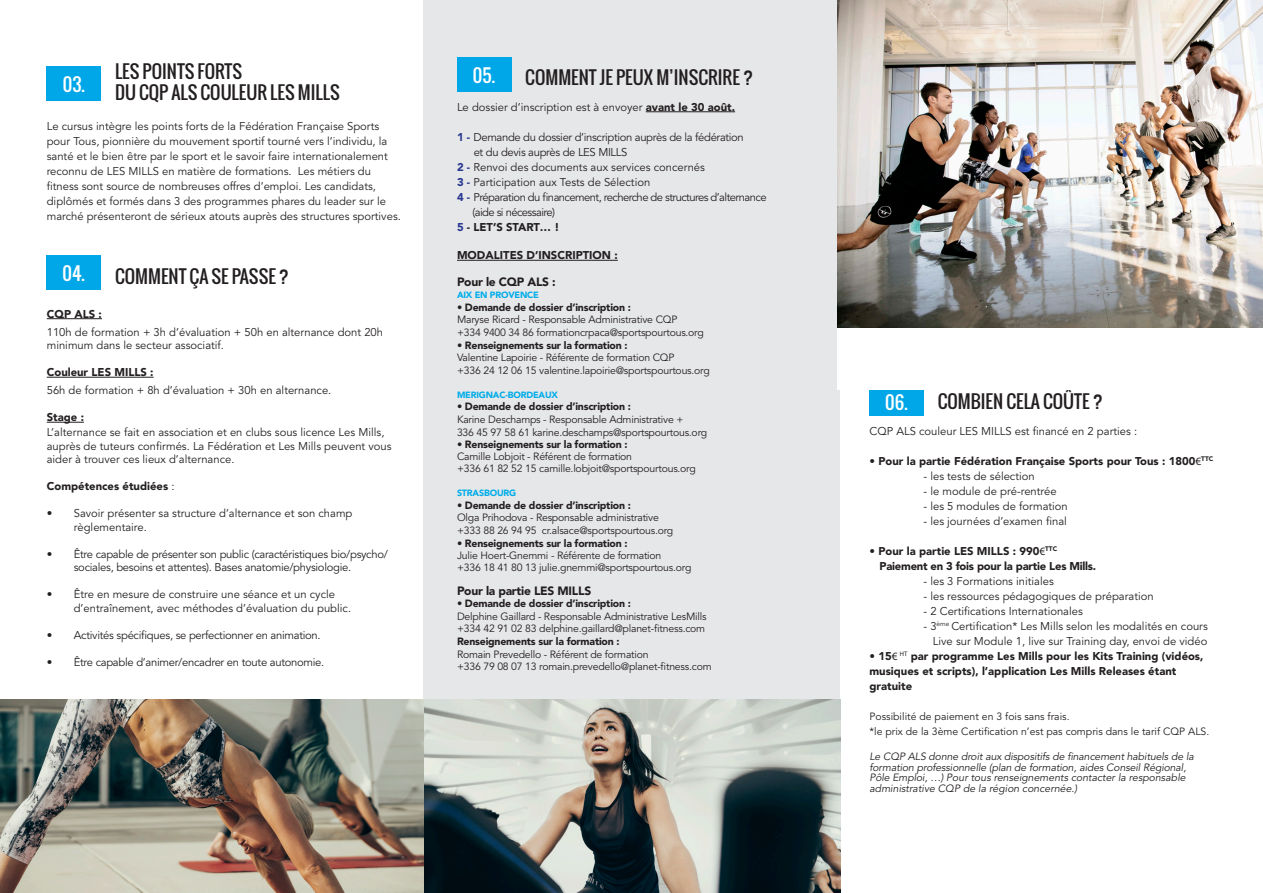
<style>
.page{position:relative;width:1263px;height:893px;background:#fff}
.page>*{position:absolute;margin:0;border:0;box-sizing:border-box;transform-origin:0 0}
.t1{font:18px "Oswald";color:#231f20}
.t2{font:18px "Oswald";color:#fff}
.t3{font:900 12px "Avenir";letter-spacing:-.02em;color:#231f20}
.t4{font:11.25px/15px "Avenir";color:#231f20}
.t5{font:900 11.25px/15px "Avenir";color:#231f20}
.t6{font:11.25px/13.5px "Avenir";letter-spacing:-.025em;color:#231f20}
.t7{font:11.25px/15px "Avenir";letter-spacing:-.05em;color:#231f20}
.t8{font:11.25px/15px "Avenir";letter-spacing:-.03em;color:#231f20}
.t9{font:900 11.25px "Avenir";letter-spacing:-.02em;color:#231f20}
.t10{font:10.5px/12.6px "Avenir";letter-spacing:-.02em;color:#231f20}
.t11{font:900 10.5px "Avenir";letter-spacing:-.02em;color:#231f20}
.t12{font:italic 10.5px/10.5px "Avenir";letter-spacing:-.01em;color:#231f20}
.t13{font:10.5px "Avenir";color:#231f20}
.t14{font:900 9px "Avenir";letter-spacing:-.02em;color:#00adea}
.s1{font-weight:400}
.s2{font-weight:900}
.s3{font-weight:900;color:#283890}
.s4{color:#283890}
.s5{font-family:"Myriad Pro";font-weight:400}
</style>
<div class="page">
<div style="left:423px;top:0;width:416px;height:893px;background:#e6e7e9"></div>
<div style="left:47px;top:256px;width:54px;height:34px;background:#00a7e8"></div>
<hr style="left:47px;top:318px;width:55px;height:1px;background:#231f20">
<hr style="left:47px;top:377px;width:107px;height:1px;background:#231f20">
<hr style="left:47px;top:422px;width:37px;height:1px;background:#231f20">
<div style="left:46px;top:510px;width:7px;height:7px;border:3px solid #fff;border-radius:50%"></div>
<div style="left:47px;top:66px;width:54px;height:34px;background:#00a7e8"></div>
<div style="left:869px;top:382px;width:54px;height:34px;background:#00a7e8"></div>
<div style="left:457px;top:57px;width:54px;height:34px;background:#00a7e8"></div>
<hr style="left:646px;top:111px;width:89px;height:1px;background:#231f20">
<hr style="left:457px;top:260px;width:161px;height:1px;background:#231f20">
<div style="left:838px;top:0;width:425px;height:389px;background:#fff"></div>
<img style="left:838px;top:0;width:425px;height:328px">
<img style="left:0;top:699px;width:424px;height:194px">
<svg style="left:424px;top:699px;width:416px;height:194px"></svg>
<p class="t2" style="left:63px;top:71px;width:23px">03.</p>
<p class="t1" style="left:115px;top:57px;width:129px">LES POINTS FORTS</p>
<p class="t1" style="left:115px;top:79px;width:226px">DU CQP ALS COULEUR LES MILLS</p>
<p class="t4" style="left:47px;top:119px;width:356px">Le cursus intègre les points forts de la Fédération Française Sports pour Tous, pionnière du mouvement sportif tourné vers l’individu, la santé et le bien être par le sport et le savoir faire internationalement reconnu de LES MILLS en matière de formations. Les métiers du fitness sont source de nombreuses offres d’emploi. Les candidats, diplômés et formés dans 3 des programmes phares du leader sur le marché présenteront de sérieux atouts auprès des structures sportives.</p>
<p class="t2" style="left:63px;top:260px;width:24px">04.</p>
<p class="t1" style="left:115px;top:262px;width:176px">COMMENT ÇA SE PASSE ?</p>
<p class="t5" style="left:47px;top:306px;width:57px">CQP ALS :</p>
<p class="t4" style="left:47px;top:325px;width:338px;line-height:13.5px">110h de formation + 3h d’évaluation + 50h en alternance dont 20h minimum dans le secteur associatif.</p>
<p class="t5" style="left:47px;top:365px;width:108px">Couleur LES MILLS :</p>
<p class="t4" style="left:47px;top:383px;width:286px">56h de formation + 8h d’évaluation + 30h en alternance.</p>
<p class="t5" style="left:47px;top:410px;width:39px">Stage :</p>
<p class="t4" style="left:47px;top:425px;width:339px">L’alternance se fait en association et en clubs sous licence Les Mills,</p>
<p class="t4" style="left:47px;top:439px;width:346px;line-height:13.5px">auprès de tuteurs confirmés. La Fédération et Les Mills peuvent vous aider à trouver ces lieux d’alternance.</p>
<p class="t5" style="left:47px;top:479px;width:129px">Compétences étudiées <span class="s1">:</span></p>
<p class="t4" style="left:74px;top:507px;width:280px;line-height:13.5px;text-indent:-27px">• Savoir présenter sa structure d’alternance et son champ règlementaire.</p>
<p class="t6" style="left:74px;top:547px;width:316px;text-indent:-27px">• Être capable de présenter son public (caractéristiques bio/psycho/ sociales, besoins et attentes). Bases anatomie/physiologie.</p>
<p class="t4" style="left:74px;top:588px;width:279px;line-height:13.5px;text-indent:-27px">• Être en mesure de construire une séance et un cycle d’entraînement, avec méthodes d’évaluation du public.</p>
<p class="t6" style="left:47px;top:628px;width:275px">• Activités spécifiques, se perfectionner en animation.</p>
<p class="t6" style="left:47px;top:655px;width:279px">• Être capable d’animer/encadrer en toute autonomie.</p>
<p class="t2" style="left:473px;top:62px;width:24px">05.</p>
<p class="t1" style="left:525px;top:64px;width:229px">COMMENT JE PEUX M’INSCRIRE ?</p>
<p class="t4" style="left:457px;top:100px;width:280px">Le dossier d’inscription est à envoyer <span class="s2">avant le 30 août.</span></p>
<p class="t8" style="left:474px;top:130px;width:272px;text-indent:-17px"><span class="s3">1 -</span> Demande du dossier d’inscription auprès de la fédération et du devis auprès de LES MILLS</p>
<p class="t4" style="left:457px;top:160px;width:249px"><span class="s3">2 -</span> Renvoi des documents aux services concernés</p>
<p class="t4" style="left:457px;top:175px;width:195px"><span class="s3">3 -</span> Participation aux Tests de Sélection</p>
<p class="t7" style="left:472px;top:190px;width:296px;text-indent:-15px"><span class="s3">4 -</span> Préparation du financement, recherche de structures d’alternance (aide si nécessaire)</p>
<p class="t5" style="left:457px;top:219px;width:104px"><span class="s4">5</span> - LET’S START… !</p>
<p class="t5" style="left:457px;top:248px;width:162px">MODALITES D’INSCRIPTION :</p>
<p class="t3" style="left:457px;top:275px;width:100px">Pour le CQP ALS :</p>
<p class="t14" style="left:457px;top:290px;width:83px">AIX EN PROVENCE</p>
<p class="t11" style="left:457px;top:301px;width:175px">• Demande de dossier d’inscription :</p>
<p class="t10" style="left:457px;top:314px;width:248px">Maryse Ricard - Responsable Administrative CQP +334 9400 34 86 formationcrpaca@sportspourtous.org</p>
<p class="t11" style="left:457px;top:339px;width:172px">• Renseignements sur la formation :</p>
<p class="t10" style="left:457px;top:352px;width:254px">Valentine Lapoirie - Référente de formation CQP<br>+336 24 12 06 15 valentine.lapoirie@sportspourtous.org</p>
<p class="t14" style="left:457px;top:389px;width:103px">MERIGNAC-BORDEAUX</p>
<p class="t11" style="left:457px;top:400px;width:175px">• Demande de dossier d’inscription :</p>
<p class="t10" style="left:457px;top:413px;width:252px">Karine Deschamps - Responsable Administrative +<br>336 45 97 58 61 karine.deschamps@sportspourtous.org</p>
<p class="t11" style="left:457px;top:438px;width:172px">• Renseignements sur la formation :</p>
<p class="t10" style="left:457px;top:451px;width:240px;line-height:12px">Camille Lobjoit - Référent de formation<br>+336 61 82 52 15 camille.lobjoit@sportspourtous.org</p>
<p class="t14" style="left:457px;top:488px;width:61px">STRASBOURG</p>
<p class="t11" style="left:457px;top:499px;width:175px">• Demande de dossier d’inscription :</p>
<p class="t10" style="left:457px;top:512px;width:218px">Olga Prihodova - Responsable administrative +333 88 26 94 95 cr.alsace@sportspourtous.org</p>
<p class="t11" style="left:457px;top:537px;width:172px">• Renseignements sur la formation :</p>
<p class="t10" style="left:457px;top:549px;width:236px;line-height:12px">Julie Hoert-Gnemmi - Référente de formation<br>+336 18 41 80 13 julie.gnemmi@sportspourtous.org</p>
<p class="t3" style="left:457px;top:583px;width:136px">Pour la partie LES MILLS</p>
<p class="t11" style="left:457px;top:597px;width:175px">• Demande de dossier d’inscription :</p>
<p class="t10" style="left:457px;top:610px;width:251px">Delphine Gaillard - Responsable Administrative LesMills +334 42 91 02 83 delphine.gaillard@planet-fitness.com</p>
<p class="t11" style="left:457px;top:635px;width:164px">Renseignements sur la formation :</p>
<p class="t10" style="left:457px;top:648px;width:256px">Romain Prevedello - Référent de formation<br>+336 79 08 07 13 romain.prevedello@planet-fitness.com</p>
<p class="t2" style="left:885px;top:389px;width:24px">06.</p>
<p class="t1" style="left:938px;top:388px;width:167px">COMBIEN CELA COÛTE ?</p>
<p class="t4" style="left:869px;top:424px;width:269px">CQP ALS couleur LES MILLS est financé en 2 parties :</p>
<p class="t5" style="left:869px;top:453px;width:345px">• Pour la partie Fédération Française Sports pour Tous : 1800<span class="s5">€</span><sup>TTC</sup></p>
<p class="t4" style="left:923px;top:469px;width:113px">- les tests de sélection</p>
<p class="t4" style="left:923px;top:484px;width:135px">- le module de pré-rentrée</p>
<p class="t4" style="left:923px;top:499px;width:146px">- les 5 modules de formation</p>
<p class="t4" style="left:923px;top:514px;width:145px">- les journées d’examen final</p>
<p class="t5" style="left:869px;top:543px;width:189px">• Pour la partie LES MILLS : 990<span class="s5">€</span><sup>TTC</sup></p>
<p class="t9" style="left:879px;top:559px;width:218px">Paiement en 3 fois pour la partie Les Mills.</p>
<p class="t4" style="left:923px;top:574px;width:132px">- les 3 Formations initiales</p>
<p class="t4" style="left:923px;top:589px;width:232px">- les ressources pédagogiques de préparation</p>
<p class="t4" style="left:923px;top:604px;width:161px">- 2 Certifications Internationales</p>
<p class="t4" style="left:923px;top:619px;width:286px">- 3<sup>ème</sup> Certification* Les Mills selon les modalités en cours</p>
<p class="t4" style="left:933px;top:634px;width:276px">Live sur Module 1, live sur Training day, envoi de vidéo</p>
<p class="t5" style="left:869px;top:648px;width:335px">• 15<span class="s5">€</span> <sup>HT</sup> par programme Les Mills pour les Kits Training (vidéos, musiques et scripts), l’application Les Mills Releases étant gratuite</p>
<p class="t13" style="left:869px;top:710px;width:202px">Possibilité de paiement en 3 fois sans frais.</p>
<p class="t13" style="left:869px;top:725px;width:341px">*le prix de la 3ème Certification n’est pas compris dans le tarif CQP ALS.</p>
<p class="t12" style="left:869px;top:752px;width:326px">Le CQP ALS donne droit aux dispositifs de financement habituels de la formation professionnelle (plan de formation, aides Conseil Régional, Pôle Emploi, …) Pour tous renseignements contacter la responsable administrative CQP de la région concernée.)</p>
</div>
